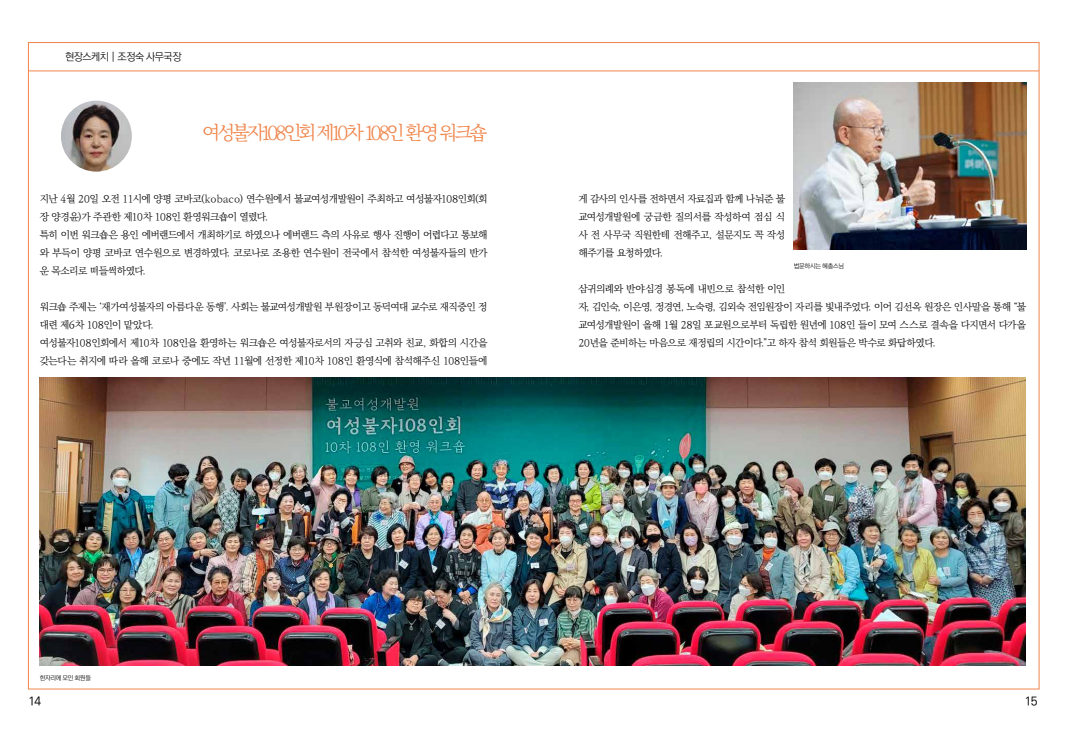
<style>
.page{position:relative;width:1066px;height:729px;background:#fff}
.page>*{position:absolute;margin:0;border:0;box-sizing:border-box;transform-origin:0 0}
.t1{font:20px "Jeju Myeongjo";letter-spacing:-.175em;color:#f0854b}
.t2{font:500 12px "Ko Pub World Dotum";color:#000}
.t3{font:300 10.5px "Ko Pub World Dotum";letter-spacing:-.045em;color:#000}
.t4{font:300 10px/18px "Ko Pub World Batang";letter-spacing:-.045em;color:#000}
.t5{font:300 6.5px "Ko Pub World Dotum";letter-spacing:-.04em;color:#000}
</style>
<div class="page">
<hr style="left:28px;top:70px;width:1011px;height:1px;background:#f0854b">
<img style="left:61px;top:101px;width:71px;height:70px;border-radius:35px">
<img style="left:40px;top:377px;width:986px;height:288px">
<img style="left:794px;top:83px;width:232px;height:166px">
<p class="t3" style="left:65px;top:49px;width:118px">현장스케치 | 조정숙 사무국장</p>
<h1 class="t1" style="left:202px;top:123px;width:287px">여성불자108인회 제10차 108인 환영 워크숍</h1>
<p class="t4" style="left:40px;top:190px;width:449px">지난 4월 20일 오전 11시에 양평 코바코(kobaco) 연수원에서 불교여성개발원이 주최하고 여성불자108인회(회 장 양경윤)가 주관한 제10차 108인 환영워크숍이 열렸다.<br>특히 이번 워크숍은 용인 에버랜드에서 개최하기로 하였으나 에버랜드 측의 사유로 행사 진행이 어렵다고 통보해 와 부득이 양평 코바코 연수원으로 변경하였다. 코로나로 조용한 연수원이 전국에서 참석한 여성불자들의 반가 운 목소리로 떠들썩하였다.</p>
<p class="t4" style="left:40px;top:298px;width:449px">워크숍 주제는 ‘재가여성불자의 아름다운 동행’. 사회는 불교여성개발원 부원장이고 동덕여대 교수로 재직중인 정 대련 제6차 108인이 맡았다.<br>여성불자108인회에서 제10차 108인을 환영하는 워크숍은 여성불자로서의 자긍심 고취와 친교, 화합의 시간을 갖는다는 취지에 따라 올해 코로나 중에도 작년 11월에 선정한 제10차 108인 환영식에 참석해주신 108인들에</p>
<p class="t4" style="left:578px;top:190px;width:208px;text-align:justify">게 감사의 인사를 전하면서 자료집과 함께 나눠준 불 교여성개발원에 궁금한 질의서를 작성하여 점심 식 사 전 사무국 직원한테 전해주고, 설문지도 꼭 작성 해주기를 요청하였다.</p>
<p class="t4" style="left:578px;top:280px;width:449px">삼귀의례와 반야심경 봉독에 내빈으로 참석한 이인<br>자, 김인숙, 이은영, 정경연, 노숙령, 김외숙 전임원장이 자리를 빛내주었다. 이어 김선옥 원장은 인사말을 통해 “불 교여성개발원이 올해 1월 28일 포교원으로부터 독립한 원년에 108인 들이 모여 스스로 결속을 다지면서 다가올 20년을 준비하는 마음으로 재정립의 시간이다.”고 하자 참석 회원들은 박수로 화답하였다.</p>
<p class="t5" style="left:794px;top:261px;width:52px">법문하시는 혜총스님</p>
<p class="t5" style="left:40px;top:673px;width:53px">한자리에 모인 회원들</p>
<p class="t2" style="left:28px;top:693px;width:14px">14</p>
<p class="t2" style="left:1025px;top:693px;width:14px">15</p>
</div>
